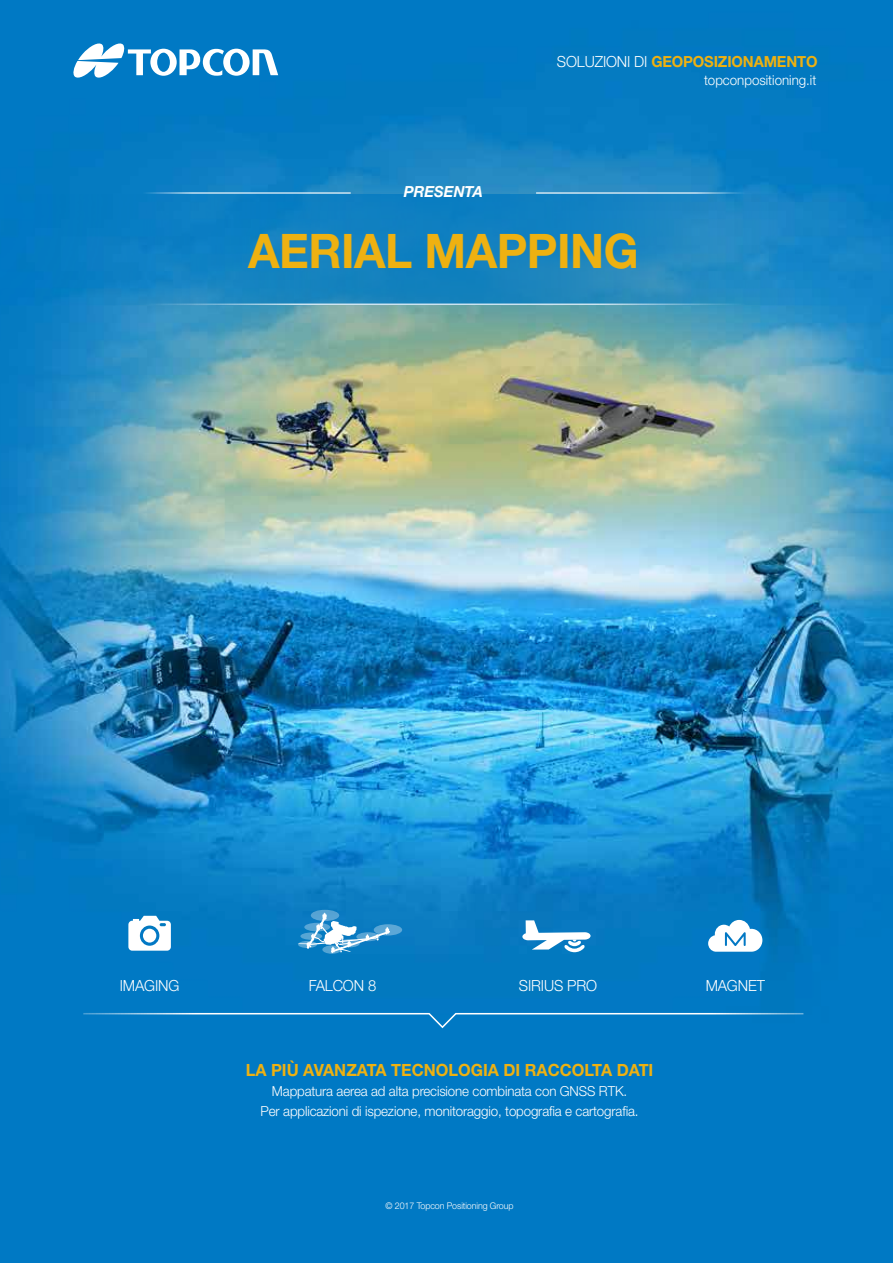
<style>
.page{position:relative;width:893px;height:1263px;background:#fff}
.page>*{position:absolute;margin:0;border:0;box-sizing:border-box;transform-origin:0 0}
.t1{font:700 47.7px "Helvetica Neue LT Std";letter-spacing:-.01em;color:#eeb111;scale:.96 1}
.t2{font:700 16.8px "Helvetica Neue LT Std";color:#eeb111;scale:.96 1}
.t3{font:300 15.3px "Helvetica Neue LT Std";letter-spacing:-.01em;color:#fff;scale:.96 1}
.t4{font:700 15.3px "Helvetica Neue LT Std";letter-spacing:-.01em;color:#eeb111;scale:.96 1}
.t5{font:italic 700 15.3px "Helvetica Neue LT Std";color:#fff;scale:.96 1}
.t6{font:300 13.8px/20px "Helvetica Neue LT Std";letter-spacing:-.01em;color:#fff;text-align:center;scale:.96 1}
.t7{font:300 9.15px "Helvetica Neue LT Std";letter-spacing:-.01em;color:#fff;scale:.96 1}
.s1{font-weight:300;color:#fff}
</style>
<div class="page">
<img style="left:0;top:0;width:893px;height:1263px">
<svg style="left:311px;top:910px;width:28px;height:11px"></svg>
<div style="left:374px;top:924px;width:28px;height:11px;background:#5ca7d6;border-radius:50%"></div>
<svg style="left:298px;top:912px;width:92px;height:41px"></svg>
<img style="left:0;top:194px;width:893px;height:110px">
<hr style="left:141px;top:192px;width:210px;height:2px;background:#fff">
<hr style="left:141px;top:304px;width:605px;height:1px;background:#fff">
<hr style="left:536px;top:192px;width:210px;height:2px;background:#fff">
<svg style="left:73px;top:43px;width:205px;height:35px"></svg>
<svg style="left:82px;top:1012px;width:723px;height:17px;background:#1583c8"></svg>
<svg style="left:128px;top:916px;width:43px;height:35px"></svg>
<svg style="left:708px;top:920px;width:54px;height:32px"></svg>
<svg style="left:522px;top:920px;width:69px;height:32px"></svg>
<p class="t4" style="left:557px;top:52px;width:273px"><span class="s1">SOLUZIONI DI</span> GEOPOSIZIONAMENTO</p>
<p class="t6" style="left:704px;top:69px;width:119px">topconpositioning.it</p>
<p class="t5" style="left:404px;top:182px;width:84px">PRESENTA</p>
<h1 class="t1" style="left:248px;top:221px;width:409px">AERIAL MAPPING</h1>
<p class="t3" style="left:120px;top:976px;width:64px">IMAGING</p>
<p class="t3" style="left:309px;top:976px;width:72px">FALCON 8</p>
<p class="t3" style="left:519px;top:976px;width:83px">SIRIUS PRO</p>
<p class="t3" style="left:706px;top:976px;width:63px">MAGNET</p>
<p class="t2" style="left:246px;top:1060px;width:426px">LA PIÙ AVANZATA TECNOLOGIA DI RACCOLTA DATI</p>
<p class="t6" style="left:261px;top:1081px;width:395px">Mappatura aerea ad alta precisione combinata con GNSS RTK.<br>Per applicazioni di ispezione, monitoraggio, topografia e cartografia.</p>
<p class="t7" style="left:386px;top:1200px;width:135px">© 2017 Topcon Positioning Group</p>
</div>
